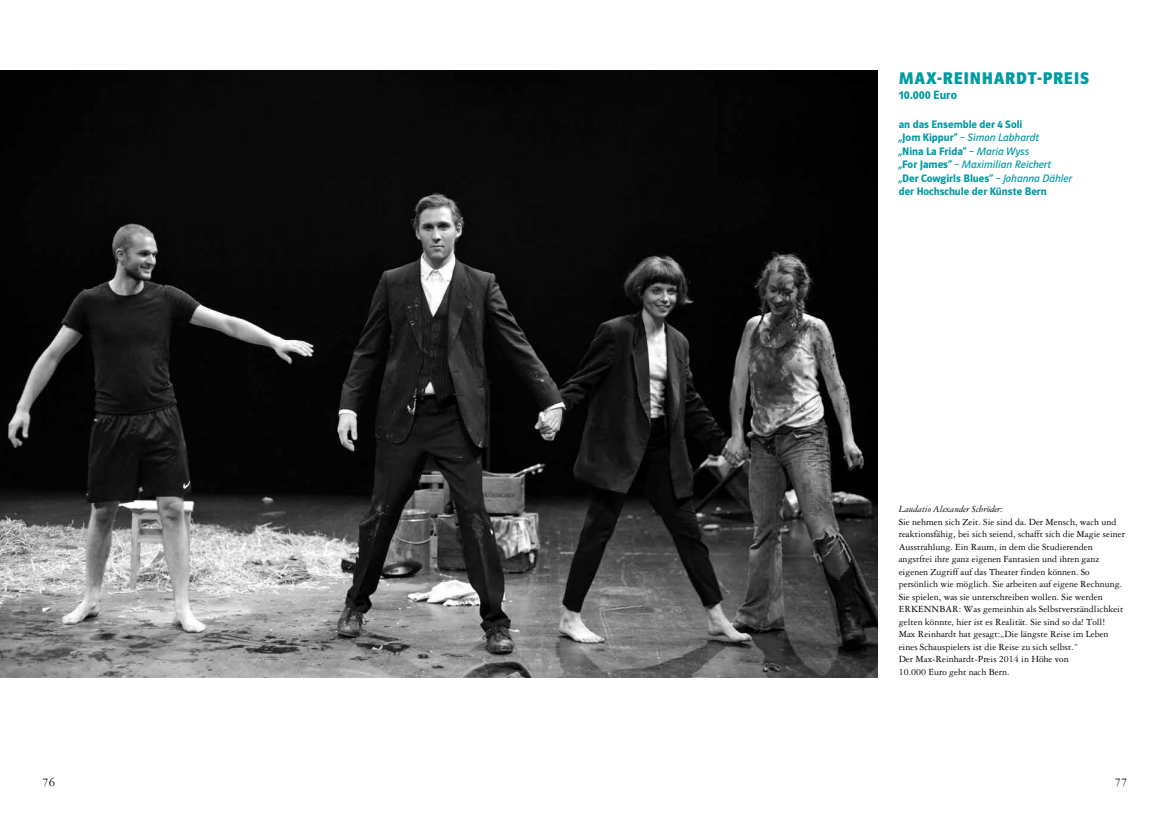
<style>
.page{position:relative;width:1170px;height:833px;background:#fff}
.page>*{position:absolute;margin:0;border:0;box-sizing:border-box;transform-origin:0 0}
.t1{font:700 17.5px "Polo 22 K";letter-spacing:.05em;color:#009aa3}
.t2{font:12.5px "Polo 22 K Hfett";color:#009aa3}
.t3{font:12.5px "Garamond Three";color:#000}
.t4{font:11.25px/13.5px "Polo 22 K Hfett";color:#009aa3}
.t5{font:11.25px "Polo 22 K Buch Kursiv";color:#009aa3}
.t6{font:10px/12.5px "Garamond Three";color:#000}
.t7{font:italic 10px "Garamond Three";color:#000}
.s1{font-family:"Polo 22 K Hfett"}
.s2{font-family:"Polo 22 K Buch Kursiv"}
</style>
<div class="page">
<img style="left:0;top:71px;width:877px;height:606px">
<h1 class="t1" style="left:898px;top:69px;width:192px">MAX-REINHARDT-PREIS</h1>
<p class="t2" style="left:898px;top:88px;width:60px">10.000 Euro</p>
<p class="t4" style="left:898px;top:117px;width:125px">an das Ensemble der 4 Soli</p>
<p class="t5" style="left:898px;top:131px;width:142px"><span class="s1">„Jom Kippur“</span> – Simon Labhardt</p>
<p class="t4" style="left:898px;top:144px;width:132px">„Nina La Frida“ <span class="s2">– Maria Wyss</span></p>
<p class="t5" style="left:898px;top:158px;width:154px"><span class="s1">„For James“</span> – Maximilian Reichert</p>
<p class="t4" style="left:898px;top:171px;width:175px">„Der Cowgirls Blues“ <span class="s2">– Johanna Dähler </span>der Hochschule der Künste Bern</p>
<p class="t7" style="left:898px;top:504px;width:106px">Laudatio Alexander Schröder:</p>
<p class="t6" style="left:898px;top:515px;width:228px">Sie nehmen sich Zeit. Sie sind da. Der Mensch, wach und reaktionsfähig, bei sich seiend, schafft sich die Magie seiner Ausstrahlung. Ein Raum, in dem die Studierenden angstfrei ihre ganz eigenen Fantasien und ihren ganz eigenen Zugriff auf das Theater finden können. So persönlich wie möglich. Sie arbeiten auf eigene Rechnung.<br>Sie spielen, was sie unterschreiben wollen. Sie werden ERKENNBAR: Was gemeinhin als Selbstverständlichkeit gelten könnte, hier ist es Realität. Sie sind so da! Toll!<br>Max Reinhardt hat gesagt:„Die längste Reise im Leben eines Schauspielers ist die Reise zu sich selbst.“<br>Der Max-Reinhardt-Preis 2014 in Höhe von<br>10.000 Euro geht nach Bern.</p>
<p class="t3" style="left:43px;top:775px;width:14px">76</p>
<p class="t3" style="left:1114px;top:775px;width:14px">77</p>
</div>
